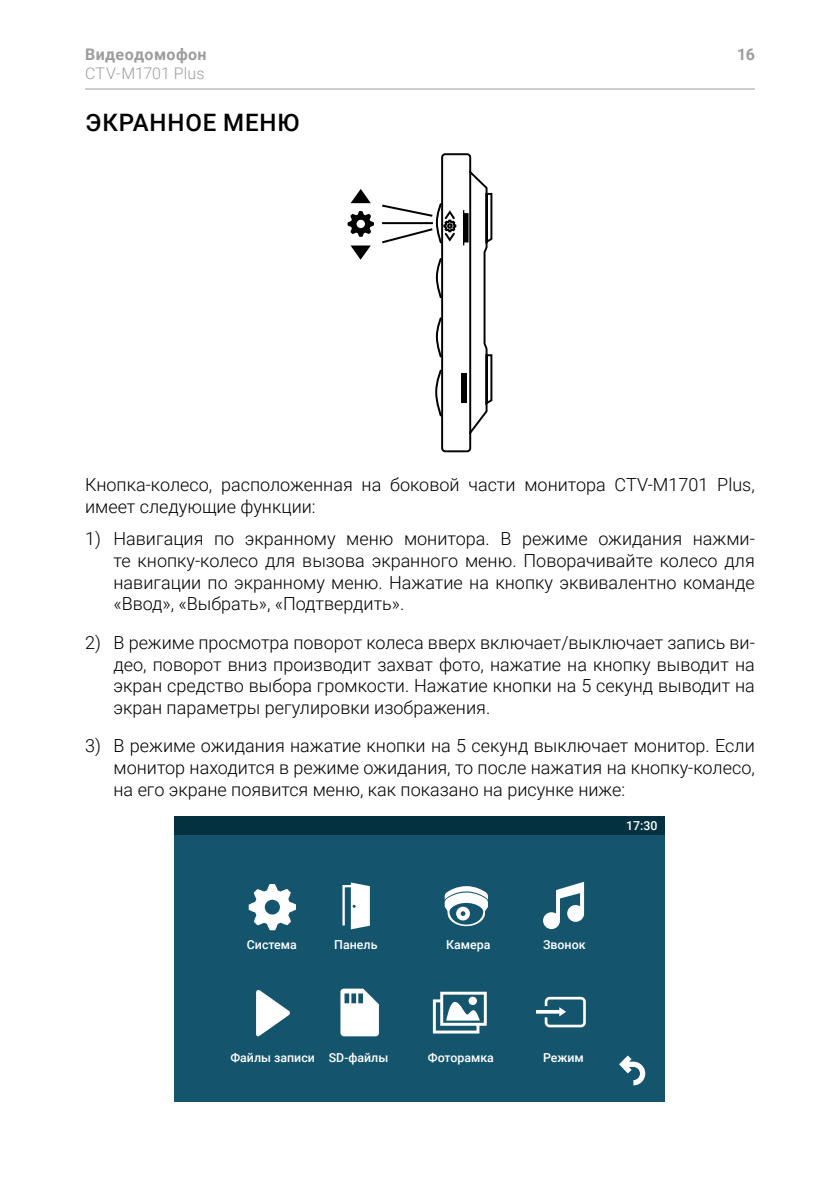
<style>
.page{position:relative;width:840px;height:1191px;background:#fff}
.page>*{position:absolute;margin:0;border:0;box-sizing:border-box;transform-origin:0 0}
.t1{font:500 24px "Roboto";letter-spacing:.035em;color:#000}
.t2{font:300 18px/21.6px "Roboto";color:#000;text-align:justify}
.t3{font:700 16px "Roboto";letter-spacing:.025em;color:#9d9d9c}
.t4{font:300 16px "Roboto";letter-spacing:.005em;color:#9d9d9c}
.t5{font:500 12.4px "Roboto";color:#fff}
</style>
<div class="page">
<hr style="left:85px;top:89px;width:669px;height:1px;background:#9d9d9c">
<svg style="left:347px;top:153px;width:146px;height:300px"></svg>
<div style="left:175px;top:816px;width:489px;height:286px;background:#14556d"></div>
<div style="left:175px;top:816px;width:489px;height:18px;background:#043140"></div>
<svg style="left:248px;top:884px;width:48px;height:46px"></svg>
<svg style="left:342px;top:882px;width:27px;height:47px"></svg>
<svg style="left:444px;top:886px;width:43px;height:40px"></svg>
<svg style="left:543px;top:882px;width:40px;height:47px"></svg>
<svg style="left:256px;top:990px;width:34px;height:47px"></svg>
<svg style="left:340px;top:988px;width:38px;height:48px"></svg>
<svg style="left:432px;top:991px;width:54px;height:42px"></svg>
<svg style="left:536px;top:996px;width:49px;height:31px"></svg>
<svg style="left:619px;top:1055px;width:26px;height:30px"></svg>
<p class="t3" style="left:85px;top:43px;width:123px">Видеодомофон</p>
<p class="t4" style="left:85px;top:62px;width:121px">CTV-M1701 Plus</p>
<h1 class="t1" style="left:85px;top:106px;width:215px">ЭКРАННОЕ МЕНЮ</h1>
<p class="t3" style="left:736px;top:43px;width:19px">16</p>
<p class="t2" style="left:85px;top:473px;width:670px">Кнопка-колесо, расположенная на боковой части монитора CTV-M1701 Plus, имеет следующие функции:</p>
<p class="t2" style="left:113px;top:527px;width:642px;text-indent:-28px">1) Навигация по экранному меню монитора. В режиме ожидания нажми&shy;те кнопку-колесо для вызова экранного меню. Поворачивайте колесо для навигации по экранному меню. Нажатие на кнопку эквивалентно команде «Ввод», «Выбрать», «Подтвердить».</p>
<p class="t2" style="left:113px;top:631px;width:642px;text-indent:-28px">2) В режиме просмотра поворот колеса вверх включает/выключает запись ви&shy;део, поворот вниз производит захват фото, нажатие на кнопку выводит на экран средство выбора громкости. Нажатие кнопки на 5 секунд выводит на экран параметры регулировки изображения.</p>
<p class="t2" style="left:113px;top:734px;width:642px;text-indent:-28px">3) В режиме ожидания нажатие кнопки на 5 секунд выключает монитор. Если монитор находится в режиме ожидания, то после нажатия на кнопку-колесо, на его экране появится меню, как показано на рисунке ниже:</p>
<p class="t5" style="left:625px;top:817px;width:33px">17:30</p>
<p class="t5" style="left:247px;top:936px;width:51px">Система</p>
<p class="t5" style="left:334px;top:936px;width:45px">Панель</p>
<p class="t5" style="left:446px;top:936px;width:46px">Камера</p>
<p class="t5" style="left:542px;top:936px;width:44px">Звонок</p>
<p class="t5" style="left:230px;top:1048px;width:159px">Файлы записи SD-файлы</p>
<p class="t5" style="left:427px;top:1048px;width:68px">Фоторамка</p>
<p class="t5" style="left:542px;top:1048px;width:42px">Режим</p>
</div>
